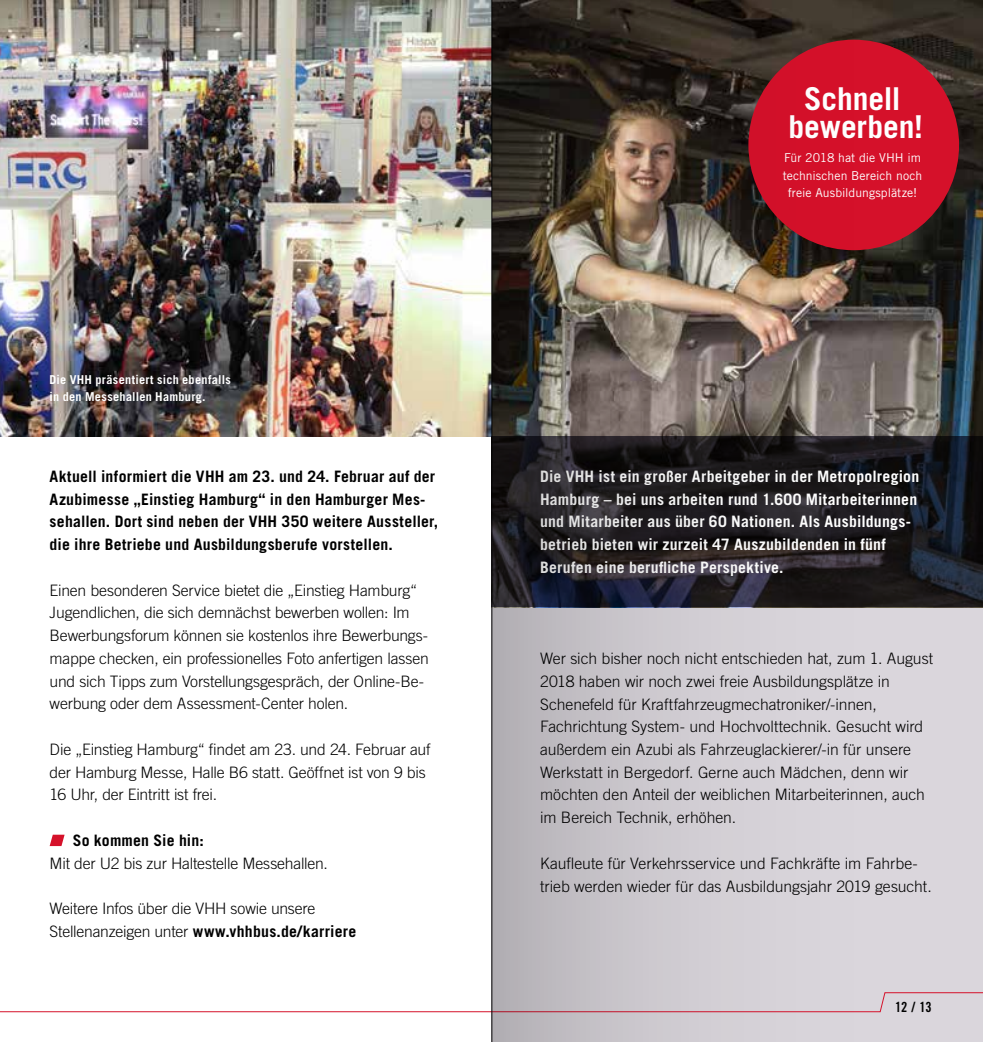
<style>
.page{position:relative;width:983px;height:1042px;background:#fff}
.page>*{position:absolute;margin:0;border:0;box-sizing:border-box;transform-origin:0 0}
.t1{font:700 31.5px/28px "Trade Gothic LT Std";letter-spacing:-.005em;color:#fff;text-align:center}
.t2{font:300 15.75px/22.8px "Trade Gothic LT Std";letter-spacing:-.01em;color:#000}
.t3{font:700 15.75px/22.8px "Trade Gothic LT Std";letter-spacing:.015em;color:#fff}
.t4{font:700 15.75px/22.8px "Trade Gothic LT Std";letter-spacing:.015em;color:#000}
.t5{font:14px "Trade Gothic LT Std Bd Cn 20";color:#000}
.t6{font:12.25px/17.5px "Trade Gothic LT Std";color:#fff;text-align:center}
.t7{font:700 12.25px/17.5px "Trade Gothic LT Std";letter-spacing:.02em;color:#fff}
.s1{font-weight:700}
.s2{font-style:italic}
</style>
<div class="page">
<img style="left:0;top:0;width:491px;height:436px">
<svg style="left:50px;top:834px;width:15px;height:12px"></svg>
<svg style="left:0;top:1011px;width:491px;height:1px"></svg>
<svg style="left:492px;top:0;width:490px;height:1042px;background:#877577"></svg>
<hr style="left:491px;top:0;width:1px;height:1042px;background:#000">
<p class="t7" style="left:50px;top:371px;width:183px">Die VHH präsentiert sich ebenfalls in den Messehallen Hamburg.</p>
<p class="t4" style="left:50px;top:465px;width:390px">Aktuell informiert die VHH am 23. und 24. Februar auf der Azubimesse „Einstieg Hamburg“ in den Hamburger Mes&shy;sehallen. Dort sind neben der VHH 350 weitere Aussteller, die ihre Betriebe und Ausbildungsberufe vorstellen.</p>
<p class="t2" style="left:50px;top:578px;width:380px">Einen besonderen Service bietet die „Einstieg Hamburg“ Jugendlichen, die sich demnächst bewerben wollen: Im Bewerbungsforum können sie kostenlos ihre Bewerbungs&shy;mappe checken, ein professionelles Foto anfertigen lassen und sich Tipps zum Vorstellungsgespräch, der Online-Be&shy;werbung oder dem Assessment-Center holen.</p>
<p class="t2" style="left:50px;top:738px;width:382px">Die „Einstieg Hamburg“ findet am 23. und 24. Februar auf der Hamburg Messe, Halle B6 statt. Geöffnet ist von 9 bis<br>16 Uhr, der Eintritt ist frei.</p>
<p class="t4" style="left:73px;top:829px;width:132px">So kommen Sie hin:</p>
<p class="t2" style="left:50px;top:851px;width:280px">Mit der U2 bis zur Haltestelle Messehallen.</p>
<p class="t2" style="left:50px;top:897px;width:308px">Weitere Infos über die VHH sowie unsere<br>Stellenanzeigen unter <span class="s1">www.vhhbus.de/karriere</span></p>
<h1 class="t1" style="left:788px;top:84px;width:136px">Schnell bewerben!</h1>
<p class="t6" style="left:782px;top:149px;width:141px">Für 2018 hat die VHH im technischen Bereich noch freie Ausbildungsplätze!</p>
<p class="t3" style="left:540px;top:465px;width:380px">Die VHH ist ein großer Arbeitgeber in der Metropolregion Hamburg – bei uns arbeiten rund 1.600 Mitarbeiterinnen und Mitarbeiter aus über 60 Nationen. Als Ausbildungs&shy;betrieb bieten wir zurzeit 47 Auszubildenden in fünf Berufen eine berufliche Perspektive.</p>
<p class="t2" style="left:540px;top:647px;width:394px">Wer sich bisher noch nicht entschieden hat, zum 1. August 2018 haben wir noch zwei freie Ausbildungsplätze in Schenefeld für Kraftfahrzeugmechatroniker/-innen, Fachrichtung System- und Hochvolttechnik. Gesucht wird außerdem ein Azubi als Fahrzeuglackierer/-in für unsere Werkstatt in Bergedorf. Gerne auch Mädchen, denn wir möchten den Anteil der weiblichen Mitarbeiterinnen, auch im Bereich Technik, erhöhen.</p>
<p class="t2" style="left:540px;top:851px;width:393px">Kaufleute für Verkehrsservice und Fachkräfte im Fahrbe&shy;trieb werden wieder für das Ausbildungsjahr 2019 gesucht.</p>
<p class="t5" style="left:895px;top:998px;width:38px">12 <span class="s2">|</span> 13</p>
</div>
